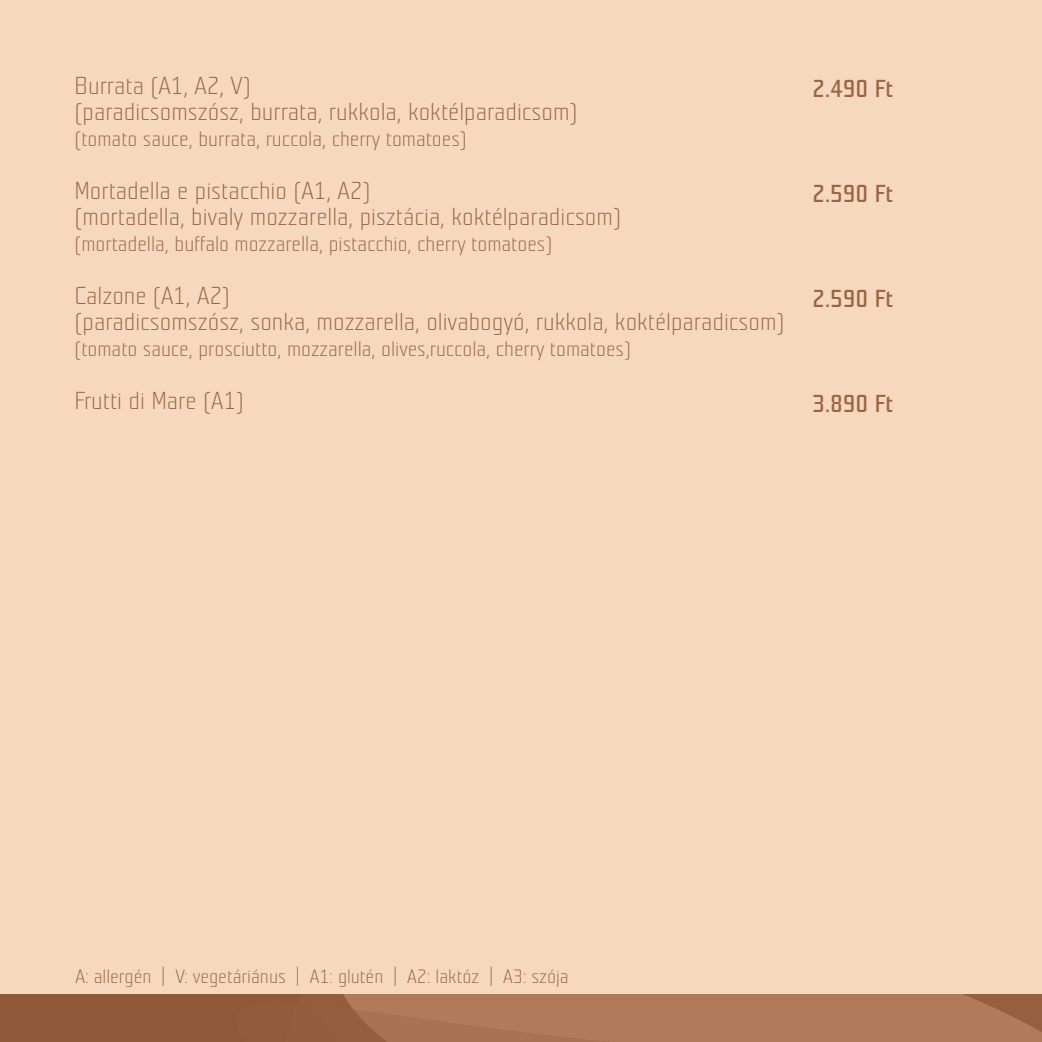
<style>
.page{position:relative;width:1042px;height:1042px;background:#f5d8bd}
.page>*{position:absolute;margin:0;border:0;box-sizing:border-box;transform-origin:0 0}
.t1{font:24.5px/26.2px "Teuton Hell";color:#9b6545}
.t2{font:700 24.5px "Teuton Hell";color:#9b6545}
.t3{font:21px "Teuton Hell";color:#9b6545}
.t4{font:19.25px "Teuton Hell";color:#9b6545}
.s1{font-family:"Myriad Pro";font-weight:300;font-stretch:condensed}
</style>
<div class="page">
<svg style="left:0;top:995px;width:1042px;height:47px;background:#a46e4e"></svg>
<p class="t1" style="left:74px;top:73px;width:505px">Burrata (A1, A2, V)<br>(paradicsomszósz, burrata, rukkola, koktélparadicsom)</p>
<p class="t3" style="left:74px;top:129px;width:394px">(tomato sauce, burrata, ruccola, cherry tomatoes)</p>
<p class="t1" style="left:74px;top:178px;width:548px">Mortadella e pistacchio (A1, A2)<br>(mortadella, bivaly mozzarella, pisztácia, koktélparadicsom)</p>
<p class="t3" style="left:74px;top:234px;width:479px">(mortadella, buffalo mozzarella, pistacchio, cherry tomatoes)</p>
<p class="t1" style="left:74px;top:283px;width:712px">Calzone (A1, A2)<br>(paradicsomszósz, sonka, mozzarella, olivabogyó, rukkola, koktélparadicsom)</p>
<p class="t3" style="left:74px;top:339px;width:558px">(tomato sauce, prosciutto, mozzarella, olives,ruccola, cherry tomatoes)</p>
<p class="t1" style="left:74px;top:388px;width:171px">Frutti di Mare (A1)</p>
<p class="t2" style="left:812px;top:76px;width:82px">2.490 Ft</p>
<p class="t2" style="left:812px;top:181px;width:82px">2.590 Ft</p>
<p class="t2" style="left:812px;top:286px;width:82px">2.590 Ft</p>
<p class="t2" style="left:812px;top:391px;width:82px">3.890 Ft</p>
<p class="t4" style="left:75px;top:966px;width:495px">A: allergén <span class="s1">|</span> V: vegetáriánus <span class="s1">|</span> A1: glutén <span class="s1">|</span> A2: laktóz <span class="s1">|</span> A3: szója</p>
</div>
